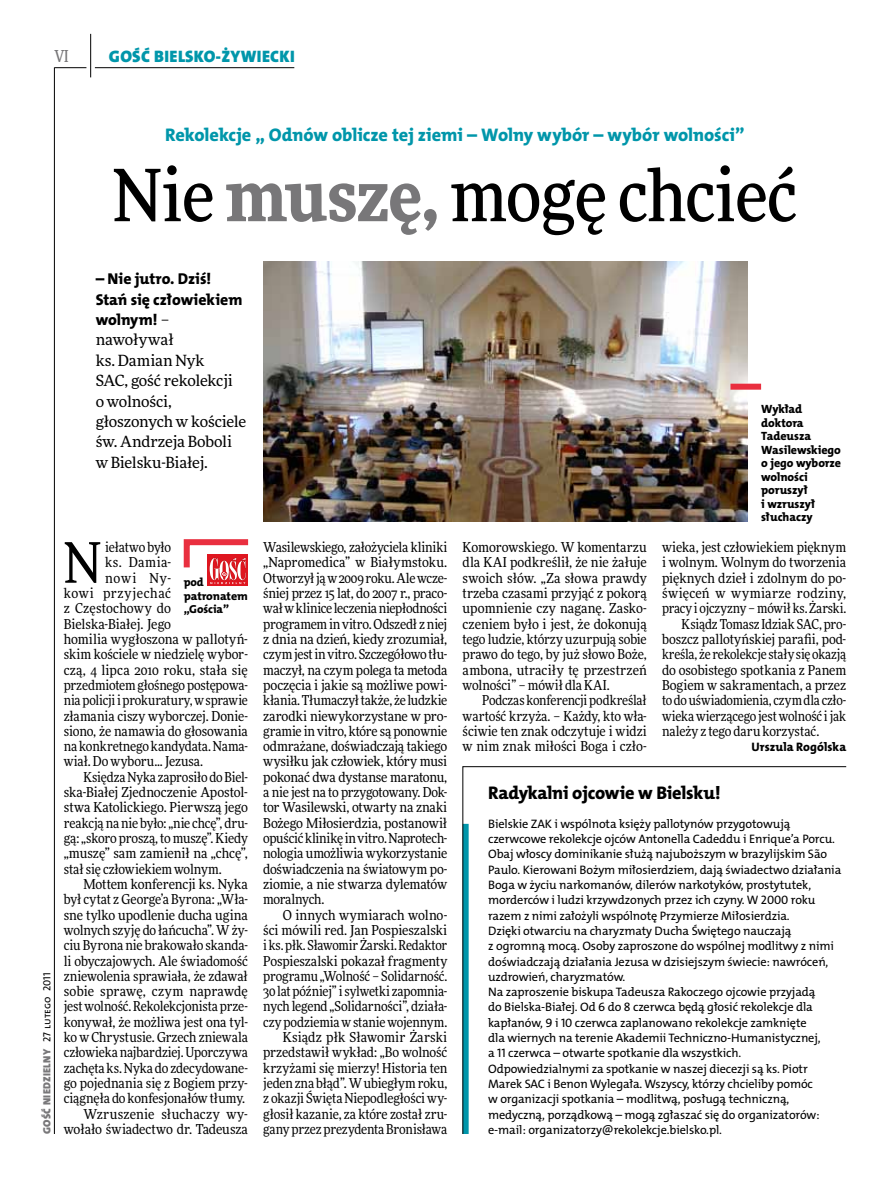
<style>
.page{position:relative;width:893px;height:1191px;background:#fff}
.page>*{position:absolute;margin:0;border:0;box-sizing:border-box;transform-origin:0 0}
.t1{font:500 72px "Freeday Narrow";letter-spacing:-.01em;color:#000}
.t2{font:55.95px "Freeday Narrow News";color:#000}
.t3{font:18.3px "The Mix HP8 Ex Bld";letter-spacing:-.005em;color:#0096aa}
.t4{font:18.3px "The Mix HP8 Ex Bld";letter-spacing:-.015em;color:#000}
.t5{font:16.65px "The Mix HP9 Blk";letter-spacing:.02em;color:#0096aa}
.t6{font:500 16.5px "Freeday Narrow";color:#787779;scale:.9 1}
.t7{font:15.75px/20.4px "The Mix HP8 Ex Bld";letter-spacing:-.005em;color:#000}
.t8{font:15.45px/20.4px "Freeday News";letter-spacing:-.01em;color:#000}
.t9{font:13.65px/15.3px "Freeday Narrow News";letter-spacing:-.005em;color:#000;text-align:justify}
.t10{font:13.65px "Freeday Narrow News";letter-spacing:.02em;color:#000}
.t11{font:13.65px "Freeday Narrow News";letter-spacing:.04em;color:#000}
.t12{font:12.3px/15.3px "The Mix HP5 Plain";letter-spacing:-.01em;color:#000}
.t13{font:12.3px "The Mix HP8 Ex Bld";letter-spacing:.005em;color:#000}
.t14{font:12px/13.5px "The Mix HP8 Ex Bld";letter-spacing:-.005em;color:#000}
.t15{font:11.7px/13.5px "The Mix HP8 Ex Bld";letter-spacing:-.005em;color:#000}
.t16{font:10.5px "The Mix HP9 Blk";letter-spacing:.025em;color:#787779}
.s1{font-weight:900;color:#787779}
.s2{font-family:"Freeday News";font-size:15.45px}
.s3{font-family:"The Mix HP5 Plain";color:#000}
</style>
<div class="page">
<hr style="left:54px;top:67px;width:1px;height:1067px;background:#000">
<hr style="left:90px;top:34px;width:1px;height:43px;background:#000">
<hr style="left:54px;top:67px;width:32px;height:1px;background:#000">
<hr style="left:95px;top:67px;width:199px;height:1px;background:#000">
<svg style="left:462px;top:766px;width:385px;height:368px"></svg>
<div style="left:208px;top:555px;width:40px;height:31px;background:#df1620"></div>
<svg style="left:183px;top:539px;width:66px;height:45px"></svg>
<img style="left:263px;top:261px;width:484px;height:260px">
<div style="left:730px;top:384px;width:31px;height:6px;background:#e92f3f"></div>
<p class="t6" style="left:54px;top:46px;width:17px">VI</p>
<p class="t5" style="left:109px;top:46px;width:187px">GOŚĆ BIELSKO-ŻYWIECKI</p>
<h3 class="t3" style="left:165px;top:123px;width:581px">Rekolekcje „ Odnów oblicze tej ziemi – Wolny wybór – wybór wolności”</h3>
<h1 class="t1" style="left:113px;top:151px;width:686px">Nie <span class="s1">muszę,</span> mogę chcieć</h1>
<p class="t7" style="left:96px;top:269px;width:148px">– Nie jutro. Dziś!<br>Stań się człowiekiem wolnym! <span class="s2">–</span></p>
<p class="t8" style="left:96px;top:329px;width:152px">nawoływał<br>ks. Damian Nyk<br>SAC, gość rekolekcji<br>o wolności, głoszonych w kościele św. Andrzeja Boboli w Bielsku-Białej.</p>
<p class="t16" style="left:40px;top:1134px;width:163px;rotate:-90deg">GOŚĆ NIEDZIELNY <span class="s3">27 lutego 2011</span></p>
<h2 class="t2" style="left:64px;top:528px;width:39px">N</h2>
<p class="t9" style="left:105px;top:539px;width:68px">iełatwo było</p>
<p class="t9" style="left:105px;top:555px;width:68px">ks. Damia-</p>
<p class="t9" style="left:105px;top:570px;width:68px">nowi Ny-</p>
<p class="t11" style="left:64px;top:585px;width:109px">kowi przyjechać</p>
<p class="t9" style="left:64px;top:600px;width:109px">z Częstochowy do</p>
<p class="t9" style="left:64px;top:616px;width:109px">Bielska-Białej. Jego</p>
<p class="t9" style="left:64px;top:631px;width:186px">homilia wygłoszona w pallotyń-</p>
<p class="t9" style="left:64px;top:646px;width:186px">skim kościele w niedzielę wybor-</p>
<p class="t9" style="left:64px;top:662px;width:186px">czą, 4 lipca 2010 roku, stała się</p>
<p class="t9" style="left:64px;top:677px;width:186px">przedmiotem głośnego postępowa-</p>
<p class="t9" style="left:64px;top:692px;width:186px">nia policji i prokuratury, w sprawie</p>
<p class="t9" style="left:64px;top:708px;width:186px">złamania ciszy wyborczej. Donie-</p>
<p class="t9" style="left:64px;top:723px;width:186px">siono, że namawia do głosowania</p>
<p class="t9" style="left:64px;top:738px;width:186px">na konkretnego kandydata. Nama-</p>
<p class="t9" style="left:64px;top:754px;width:141px">wiał. Do wyboru... Jezusa.</p>
<p class="t9" style="left:83px;top:769px;width:166px">Księdza Nyka zaprosiło do Biel-</p>
<p class="t9" style="left:64px;top:784px;width:186px">ska-Białej Zjednoczenie Apostol-</p>
<p class="t9" style="left:64px;top:799px;width:186px">stwa Katolickiego. Pierwszą jego</p>
<p class="t9" style="left:64px;top:815px;width:186px">reakcją na nie było: „nie chcę”, dru-</p>
<p class="t9" style="left:64px;top:830px;width:186px">gą: „skoro proszą, to muszę”. Kiedy</p>
<p class="t9" style="left:64px;top:845px;width:186px">„muszę” sam zamienił na „chcę”,</p>
<p class="t9" style="left:64px;top:861px;width:160px">stał się człowiekiem wolnym.</p>
<p class="t9" style="left:83px;top:876px;width:166px">Mottem konferencji ks. Nyka</p>
<p class="t9" style="left:64px;top:891px;width:186px">był cytat z George’a Byrona: „Wła-</p>
<p class="t9" style="left:64px;top:907px;width:186px">sne tylko upodlenie ducha ugina</p>
<p class="t9" style="left:64px;top:922px;width:186px">wolnych szyję do łańcucha”. W ży-</p>
<p class="t9" style="left:64px;top:937px;width:186px">ciu Byrona nie brakowało skanda-</p>
<p class="t9" style="left:64px;top:953px;width:186px">li obyczajowych. Ale świadomość</p>
<p class="t9" style="left:64px;top:968px;width:186px">zniewolenia sprawiała, że zdawał</p>
<p class="t9" style="left:64px;top:983px;width:186px">sobie sprawę, czym naprawdę</p>
<p class="t9" style="left:64px;top:998px;width:186px">jest wolność. Rekolekcjonista prze-</p>
<p class="t9" style="left:64px;top:1014px;width:186px">konywał, że możliwa jest ona tyl-</p>
<p class="t9" style="left:64px;top:1029px;width:186px">ko w Chrystusie. Grzech zniewala</p>
<p class="t9" style="left:64px;top:1044px;width:186px">człowieka najbardziej. Uporczywa</p>
<p class="t9" style="left:64px;top:1060px;width:186px">zachęta ks. Nyka do zdecydowane-</p>
<p class="t9" style="left:64px;top:1075px;width:186px">go pojednania się z Bogiem przy-</p>
<p class="t9" style="left:64px;top:1090px;width:183px">ciągnęła do konfesjonałów tłumy.</p>
<p class="t10" style="left:83px;top:1105px;width:166px">Wzruszenie słuchaczy wy-</p>
<p class="t9" style="left:64px;top:1121px;width:186px">wołało świadectwo dr. Tadeusza</p>
<p class="t15" style="left:184px;top:575px;width:66px">pod patronatem „Gościa”</p>
<p class="t9" style="left:263px;top:539px;width:186px">Wasilewskiego, założyciela kliniki „Napromedica” w Białymstoku.<br>Otworzył ją w 2009 roku. Ale wcze&shy;śniej przez 15 lat, do 2007 r., praco&shy;wał w klinice leczenia niepłodności programem in vitro. Odszedł z niej z dnia na dzień, kiedy zrozumiał, czym jest in vitro. Szczegółowo tłu&shy;maczył, na czym polega ta metoda poczęcia i jakie są możliwe powi&shy;kłania. Tłumaczył także, że ludzkie zarodki niewykorzystane w pro&shy;gramie in vitro, które są ponownie odmrażane, doświadczają takiego wysiłku jak człowiek, który musi pokonać dwa dystanse maratonu, a nie jest na to przygotowany. Dok&shy;tor Wasilewski, otwarty na znaki Bożego Miłosierdzia, postanowił opuścić klinikę in vitro. Naprotech&shy;nologia umożliwia wykorzystanie doświadczenia na światowym po&shy;ziomie, a nie stwarza dylematów moralnych.</p>
<p class="t9" style="left:263px;top:907px;width:186px;text-align:right">O innych wymiarach wolno-<br>ści mówili red. Jan Pospieszalski i ks. płk. Sławomir Żarski. Redaktor Pospieszalski pokazał fragmenty programu „Wolność – Solidarność.<br>30 lat później” i sylwetki zapomnia&shy;nych legend „Solidarności”, działa&shy;czy podziemia w stanie wojennym.<br>Ksiądz płk Sławomir Żarski przedstawił wykład: „Bo wolność krzyżami się mierzy! Historia ten jeden zna błąd”. W ubiegłym roku, z okazji Święta Niepodległości wy&shy;głosił kazanie, za które został zru&shy;gany przez prezydenta Bronisława</p>
<p class="t9" style="left:463px;top:539px;width:186px">Komorowskiego. W komentarzu dla KAI podkreślił, że nie żałuje swoich słów. „Za słowa prawdy trzeba czasami przyjąć z pokorą upomnienie czy naganę. Zasko&shy;czeniem było i jest, że dokonują tego ludzie, którzy uzurpują sobie prawo do tego, by już słowo Boże, ambona, utraciły tę przestrzeń wolności” – mówił dla KAI.</p>
<p class="t9" style="left:463px;top:692px;width:186px;text-indent:20px">Podczas konferencji podkreślał wartość krzyża. – Każdy, kto wła&shy;ściwie ten znak odczytuje i widzi w nim znak miłości Boga i czło-</p>
<p class="t14" style="left:761px;top:403px;width:82px">Wykład doktora<br>Tadeusza<br>Wasilewskiego o jego wyborze wolności poruszył<br>i wzruszył słuchaczy</p>
<p class="t9" style="left:662px;top:539px;width:186px">wieka, jest człowiekiem pięknym</p>
<p class="t9" style="left:662px;top:555px;width:186px">i wolnym. Wolnym do tworzenia</p>
<p class="t9" style="left:662px;top:570px;width:186px">pięknych dzieł i zdolnym do po-</p>
<p class="t10" style="left:662px;top:585px;width:186px">święceń w wymiarze rodziny,</p>
<p class="t9" style="left:662px;top:600px;width:186px">pracy i ojczyzny – mówił ks. Żarski.</p>
<p class="t9" style="left:682px;top:616px;width:166px">Ksiądz Tomasz Idziak SAC, pro-</p>
<p class="t9" style="left:662px;top:631px;width:186px">boszcz pallotyńskiej parafii, pod-</p>
<p class="t9" style="left:662px;top:646px;width:186px">kreśla, że rekolekcje stały się okazją</p>
<p class="t9" style="left:662px;top:662px;width:186px">do osobistego spotkania z Panem</p>
<p class="t9" style="left:662px;top:677px;width:186px">Bogiem w sakramentach, a przez</p>
<p class="t9" style="left:662px;top:692px;width:186px">to do uświadomienia, czym dla czło-</p>
<p class="t9" style="left:662px;top:708px;width:186px">wieka wierzącego jest wolność i jak</p>
<p class="t9" style="left:662px;top:723px;width:159px">należy z tego daru korzystać.</p>
<p class="t13" style="left:751px;top:739px;width:96px">Urszula Rogólska</p>
<h3 class="t4" style="left:488px;top:781px;width:234px">Radykalni ojcowie w Bielsku!</h3>
<p class="t12" style="left:488px;top:816px;width:51px">Bielskie ZAK</p>
<p class="t12" style="left:488px;top:816px;width:355px;text-indent:66px">i wspólnota księży pallotynów przygotowują czerwcowe rekolekcje ojców Antonella Cadeddu i Enrique’a Porcu.<br>Obaj włoscy dominikanie służą najuboższym w brazylijskim São Paulo. Kierowani Bożym miłosierdziem, dają świadectwo działania Boga w życiu narkomanów, dilerów narkotyków, prostytutek, morderców i ludzi krzywdzonych przez ich czyny. W 2000 roku razem z nimi założyli wspólnotę Przymierze Miłosierdzia.<br>Dzięki otwarciu na charyzmaty Ducha Świętego nauczają<br>z ogromną mocą. Osoby zaproszone do wspólnej modlitwy z nimi doświadczają działania Jezusa w dzisiejszym świecie: nawróceń, uzdrowień, charyzmatów.<br>N a zaproszenie biskupa Tadeusza Rakoczego ojcowie przyjadą<br>do Bielska-Białej. Od 6 do 8 czerwca będą głosić rekolekcje dla kapłanów, 9 i 10 czerwca zaplanowano rekolekcje zamknięte<br>dla wiernych na terenie Akademii Techniczno-H umanistycznej,<br>a 11 czerwca – otwarte spotkanie dla wszystkich.<br>Odpowiedzialnymi za spotkanie w naszej diecezji są ks. Piotr Marek SAC i Benon Wylegała. Wszyscy, którzy chcieliby pomóc<br>w organizacji spotkania – modlitwą, posługą techniczną, medyczną, porządkową – mogą zgłaszać się do organizatorów: e-mail: organizatorzy@rekolekcje.bielsko.pl.</p>
</div>
